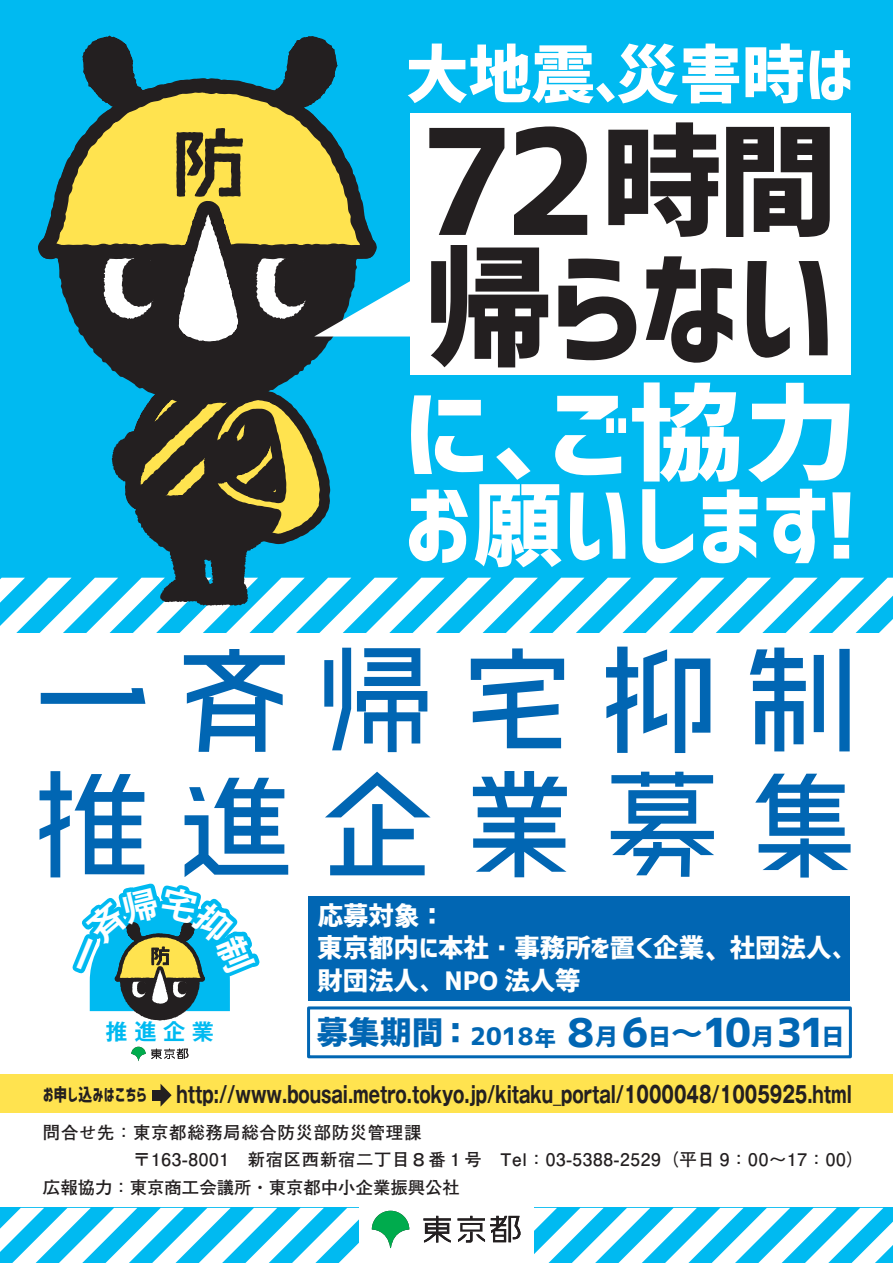
<style>
.page{position:relative;width:893px;height:1263px;background:#fff}
.page>*{position:absolute;margin:0;border:0;box-sizing:border-box;transform-origin:0 0}
.t1{font:146.55px "Corporate Logo Bold";color:#231f20}
.t2{font:132.15px/124.5px "Makinas Scrap 5";letter-spacing:.075em;color:#0166b3}
.t3{font:129.3px "Corporate Logo Bold";color:#231f20}
.t4{font:104.25px "Corporate Logo Bold";color:#fff;scale:1.1 1}
.t5{font:90.6px "Corporate Logo Bold";color:#fff}
.t6{font:63px "Corporate Logo Bold";color:#fff}
.t7{font:39.9px "Corporate Logo Bold";color:#0166b3}
.t8{font:25.5px/32.2px "Corporate Logo Bold";color:#fff}
.t9{font:700 22.65px "Gothic MB101 Pro";color:#231f20;scale:.73 1}
.t10{font:700 22.2px "Gothic MB101 Pro De";color:#00baf1}
.t11{font:17.55px "Corporate Logo Bold";letter-spacing:.035em;color:#231f20;scale:.79 1}
.t12{font:700 17.4px/26.5px "Futo Go B101 Pro";letter-spacing:.04em;color:#231f20}
.t13{font:700 17.4px "Futo Go B101 Pro";color:#231f20}
.s1{font-size:120.45px}
.s2{font-family:"Koz Min Pr 6 N"}
.s3{font-size:31.65px}
.s4{font-size:24.15px}
.s5{font-size:21.15px}
.s6{font-size:22.95px}
.s7{font-family:"Shin Go Pro";font-weight:700;font-size:31.65px}
</style>
<div class="page">
<div style="left:0;top:0;width:893px;height:632px;background:#00baf1"></div>
<svg style="left:0;top:578px;width:893px;height:55px"></svg>
<svg style="left:0;top:1208px;width:893px;height:55px"></svg>
<svg style="left:51px;top:458px;width:252px;height:175px"></svg>
<svg style="left:59px;top:271px;width:253px;height:106px;fill:#231f20"></svg>
<svg style="left:38px;top:144px;width:38px;height:127px"></svg>
<svg style="left:112px;top:377px;width:224px;height:229px"></svg>
<div style="left:309px;top:896px;width:541px;height:104px;background:#0166b3"></div>
<div style="left:307px;top:1006px;width:545px;height:52px;border:3px solid #0166b3"></div>
<div style="left:0;top:1074px;width:893px;height:39px;background:#ffe34f"></div>
<svg style="left:76px;top:35px;width:344px;height:326px"></svg>
<div style="left:410px;top:114px;width:440px;height:261px;background:#fff"></div>
<svg style="left:372px;top:1211px;width:37px;height:37px"></svg>
<svg style="left:423px;top:1216px;width:28px;height:26px"></svg>
<svg style="left:458px;top:1216px;width:63px;height:26px"></svg>
<svg style="left:131px;top:1047px;width:15px;height:14px"></svg>
<svg style="left:151px;top:1049px;width:37px;height:10px"></svg>
<div style="left:152px;top:1090px;width:11px;height:10px;background:#231f20"></div>
<svg style="left:161px;top:1084px;width:11px;height:22px"></svg>
<svg style="left:706px;top:951px;width:9px;height:10px"></svg>
<svg style="left:72px;top:883px;width:188px;height:138px"></svg>
<h3 class="t6" style="left:406px;top:31px;width:449px">大地震、災害時は</h3>
<h1 class="t1" style="left:419px;top:81px;width:420px">72<span class="s1">時間</span></h1>
<h3 class="t3" style="left:424px;top:220px;width:417px">帰らない</h3>
<h3 class="t4" style="left:403px;top:362px;width:415px">に、ご協力</h3>
<h3 class="t5" style="left:402px;top:464px;width:485px">お願いします！</h3>
<h2 class="t2" style="left:27px;top:634px;width:846px">一斉帰宅抑制推進企業募集</h2>
<p class="t10" style="left:106px;top:1013px;width:110px">推進企業</p>
<h3 class="t8" style="left:317px;top:898px;width:541px">応募対象：<br>東京都内に本社・事務所を置く企業<span class="s2">、</span>社団法人、財団法人、NPO 法人等</h3>
<h3 class="t7" style="left:317px;top:1005px;width:529px"><span class="s3">募集期間：</span><span class="s4">2018</span><span class="s5">年</span>８<span class="s6">月</span>６<span class="s6">日</span><span class="s7">～</span>10<span class="s6">月</span>31<span class="s6">日</span></h3>
<p class="t11" style="left:43px;top:1082px;width:133px">お申し込みはこちら</p>
<h3 class="t9" style="left:177px;top:1075px;width:926px">http://www.bousai.metro.tokyo.jp/kitaku_portal/1000048/1005925.html</h3>
<p class="t12" style="left:133px;top:1117px;width:732px;text-indent:-90px">問合せ先：東京都総務局総合防災部防災管理課<br>〒163-8001　新宿区西新宿二丁目８番１号　Tel：03-5388-2529（平日 9：00～17：00）</p>
<p class="t13" style="left:43px;top:1174px;width:418px">広報協力：東京商工会議所・東京都中小企業振興公社</p>
</div>
